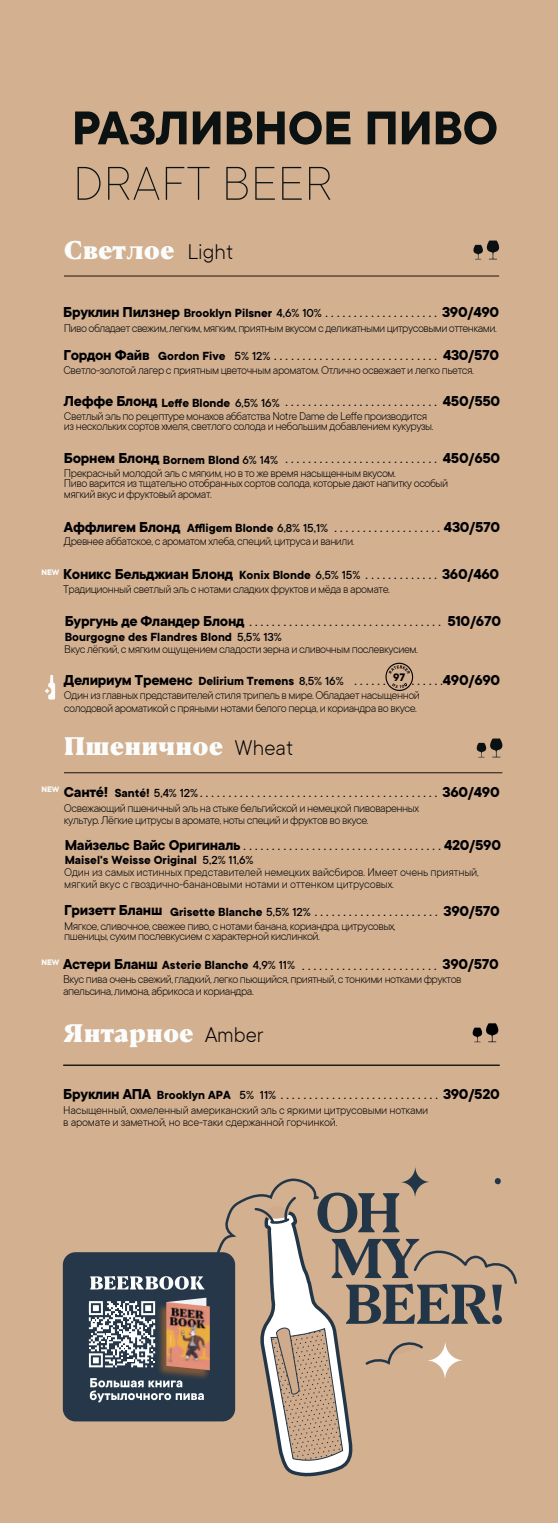
<style>
.page{position:relative;width:558px;height:1523px;background:#fff}
.page>*{position:absolute;margin:0;border:0;box-sizing:border-box;transform-origin:0 0}
.t1{font:700 55.65px/45.8px "Blacker Text";letter-spacing:-.045em;color:#223648}
.t2{font:700 52.05px "TT Commons";color:#0c1211}
.t3{font:100 52.05px "TT Commons";color:#0c1211}
.t4{font:800 25.35px "Blacker Text";color:#fbfcfc}
.t5{font:700 15.9px "TT Commons";letter-spacing:-.02em;color:#000003}
.t6{font:14.4px "TT Commons";color:#000003}
.t7{font:700 12.9px "TT Commons";color:#000003}
.t8{font:500 12.9px "TT Commons";color:#000003}
.t9{font:300 12.3px/10.5px "TT Commons";letter-spacing:-.04em;color:#000003}
.t10{font:300 12.3px/12px "TT Commons";letter-spacing:-.015em;color:#000003}
.t11{font:300 12.3px/12px "TT Commons";letter-spacing:-.02em;color:#000003}
.t12{font:700 12px "TT Commons";color:#000003}
.t13{font:700 8.7px "TT Commons";letter-spacing:-.02em;color:#fbfcfc}
.s1{font-family:"TT Commons";font-weight:300;font-size:23.1px;color:#000003}
.s2{font-size:12.9px}
.s3{font-weight:500;font-size:12.9px}
.s4{font-weight:400;font-size:14.4px}
.s5{font-weight:700;font-size:15.9px}
.s6{font-weight:700;font-size:12.9px}
.s7{font-size:15.9px}
.s8{font-weight:500}
.s9{font-weight:700}
</style>
<div class="page">
<div style="left:0;top:0;width:557px;height:1522px;background:#d2b090"></div>
<svg style="left:401px;top:1167px;width:29px;height:30px"></svg>
<svg style="left:365px;top:1342px;width:97px;height:36px"></svg>
<svg style="left:494px;top:1178px;width:7px;height:6px"></svg>
<svg style="left:413px;top:1250px;width:103px;height:34px"></svg>
<hr style="left:63px;top:1064px;width:436px;height:1px;background:#1a1612">
<svg style="left:472px;top:1023px;width:25px;height:19px"></svg>
<hr style="left:64px;top:772px;width:437px;height:1px;background:#1a1612">
<svg style="left:476px;top:738px;width:25px;height:19px"></svg>
<hr style="left:64px;top:276px;width:434px;height:1px;background:#1a1612">
<svg style="left:473px;top:240px;width:25px;height:19px"></svg>
<svg style="left:45px;top:675px;width:10px;height:24px"></svg>
<svg style="left:385px;top:662px;width:27px;height:29px"></svg>
<div style="left:63px;top:1252px;width:172px;height:169px;background:#253749;border-radius:13px"></div>
<svg style="left:89px;top:1178px;width:261px;height:296px"></svg>
<h2 class="t2" style="left:72px;top:99px;width:427px">РАЗЛИВНОЕ ПИВО</h2>
<h2 class="t3" style="left:73px;top:155px;width:261px">DRAFT BEER</h2>
<h3 class="t4" style="left:64px;top:234px;width:171px">Светлое <span class="s1">Light</span></h3>
<p class="t5" style="left:63px;top:303px;width:437px">Бруклин Пилзнер <span class="s2">Brooklyn Pilsner</span> <span class="s3">4,6% 10%</span> <span class="s4">. . . . . . . . . . . . . . . . . . . .</span> 390/490</p>
<p class="t9" style="left:64px;top:323px;width:434px">Пиво обладает свежим, легким, мягким, приятным вкусом с деликатными цитрусовыми оттенками.</p>
<p class="t6" style="left:63px;top:348px;width:437px"><span class="s5">Гордон Файв</span> <span class="s6">Gordon Five</span> <span class="s3">5% 12%</span>............................. <span class="s5">430/570</span></p>
<p class="t9" style="left:63px;top:365px;width:411px">Светло-золотой лагер с приятным цветочным ароматом. Отлично освежает и легко пьется.</p>
<p class="t7" style="left:64px;top:395px;width:217px"><span class="s7">Леффе Блонд</span> Leffe Blonde <span class="s8">6,5% 16%</span></p>
<p class="t9" style="left:64px;top:410px;width:370px">Светлый эль по рецептуре монахов аббатства Notre Dame de Leffe производится из нескольких сортов хмеля, светлого солода и небольшим добавлением кукурузы.</p>
<p class="t6" style="left:285px;top:393px;width:216px">........................... <span class="s5">450/550</span></p>
<p class="t5" style="left:64px;top:449px;width:215px">Борнем Блонд <span class="s2">Bornem Blond</span> <span class="s3">6% 14%</span></p>
<p class="t9" style="left:64px;top:467px;width:385px">Прекрасный молодой эль с мягким, но в то же время насыщенным вкусом.<br>Пиво варится из тщательно отобранных сортов солода, которые дают напитку особый мягкий вкус и фруктовый аромат.</p>
<p class="t6" style="left:285px;top:450px;width:216px">........................... <span class="s5">450/650</span></p>
<p class="t5" style="left:64px;top:518px;width:118px">Аффлигем Блонд</p>
<p class="t7" style="left:187px;top:521px;width:142px">Affligem Blonde <span class="s8">6,8% 15,1%</span></p>
<p class="t9" style="left:64px;top:536px;width:291px">Древнее аббатское, с ароматом хлеба, специй, цитруса и ванили.</p>
<p class="t6" style="left:334px;top:520px;width:167px">...................<span class="s5">430/570</span></p>
<p class="t5" style="left:63px;top:565px;width:437px">Коникс Бельджиан Блонд <span class="s2">Konix Blonde</span> <span class="s3">6,5% 15%</span> <span class="s4">. . . . . . . . . . . . .</span> 360/460</p>
<p class="t9" style="left:63px;top:584px;width:328px">Традиционный светлый эль с нотами сладких фруктов и мёда в аромате.</p>
<p class="t13" style="left:41px;top:567px;width:19px">NEW</p>
<p class="t6" style="left:65px;top:614px;width:437px"><span class="s5">Бургунь де Фландер Блонд</span> .................................. <span class="s5">510/670</span></p>
<p class="t7" style="left:65px;top:629px;width:218px">Bourgogne des Flandres Blond <span class="s8">5,5% 13%</span></p>
<p class="t9" style="left:64px;top:643px;width:354px">Вкус лёгкий, с мягким ощущением сладости зерна и сливочным послевкусием.</p>
<p class="t12" style="left:393px;top:670px;width:13px">97</p>
<p class="t5" style="left:64px;top:671px;width:281px">Делириум Тременс <span class="s2">Delirium Tremens</span> <span class="s3">8,5% 16%</span></p>
<p class="t9" style="left:64px;top:688px;width:357px;line-height:12.9px">Один из главных представителей стиля трипель в мире. Обладает насыщенной солодовой ароматикой с пряными нотами белого перца, и кориандра во вкусе.</p>
<p class="t6" style="left:354px;top:672px;width:147px">................<span class="s5">490/690</span></p>
<h3 class="t4" style="left:64px;top:730px;width:231px">Пшеничное <span class="s1">Wheat</span></h3>
<p class="t8" style="left:64px;top:785px;width:136px"><span class="s5">Сантé!</span> <span class="s9">Santé!</span> 5,4% 12%</p>
<p class="t9" style="left:64px;top:801px;width:356px;line-height:12px">Освежающий пшеничный эль на стыке бельгийской и немецкой пивоваренных культур. Лёгкие цитрусы в аромате, ноты специй и фруктов во вкусе.</p>
<p class="t6" style="left:200px;top:784px;width:301px">.......................................... <span class="s5">360/490</span></p>
<p class="t13" style="left:41px;top:784px;width:19px">NEW</p>
<p class="t6" style="left:65px;top:837px;width:437px"><span class="s5">Майзельс Вайс Оригиналь</span>...................................<span class="s5">420/590</span></p>
<p class="t7" style="left:65px;top:853px;width:190px">Maisel's Weisse Original <span class="s8">5,2% 11,6%</span></p>
<p class="t10" style="left:64px;top:866px;width:415px">Один из самых истинных представителей немецких вайсбиров. Имеет очень приятный, мягкий вкус с гвоздично-банановыми нотами и оттенком цитрусовых.</p>
<p class="t7" style="left:64px;top:904px;width:248px"><span class="s7">Гризетт Бланш</span> Grisette Blanche <span class="s8">5,5% 12%</span></p>
<p class="t9" style="left:64px;top:920px;width:332px">Мягкое, сливочное, свежее пиво, с нотами банана, кориандра, цитрусовых, пшеницы, сухим послевкусием с характерной кислинкой.</p>
<p class="t6" style="left:314px;top:903px;width:186px">...................... <span class="s5">390/570</span></p>
<p class="t7" style="left:63px;top:958px;width:233px"><span class="s7">Астери Бланш</span> Asterie Blanche <span class="s8">4,9% 11%</span></p>
<p class="t9" style="left:63px;top:972px;width:399px;line-height:12px">Вкус пива очень свежий, гладкий, легко пьющийся, приятный, с тонкими нотками фруктов апельсина, лимона, абрикоса и кориандра.</p>
<p class="t6" style="left:302px;top:957px;width:198px">........................ <span class="s5">390/570</span></p>
<p class="t13" style="left:41px;top:957px;width:19px">NEW</p>
<h3 class="t4" style="left:63px;top:1016px;width:202px">Янтарное <span class="s1">Amber</span></h3>
<p class="t6" style="left:63px;top:1086px;width:437px"><span class="s5">Бруклин АПА</span> <span class="s6">Brooklyn APA</span> <span class="s3">5% 11%</span> ............................ <span class="s5">390/520</span></p>
<p class="t11" style="left:63px;top:1104px;width:366px">Насыщенный, охмеленный американский эль с яркими цитрусовыми нотками в аромате и заметной, но все-таки сдержанной горчинкой.</p>
<h1 class="t1" style="left:314px;top:1192px;width:191px">OH<br>MY<br>BEER!</h1>
</div>
